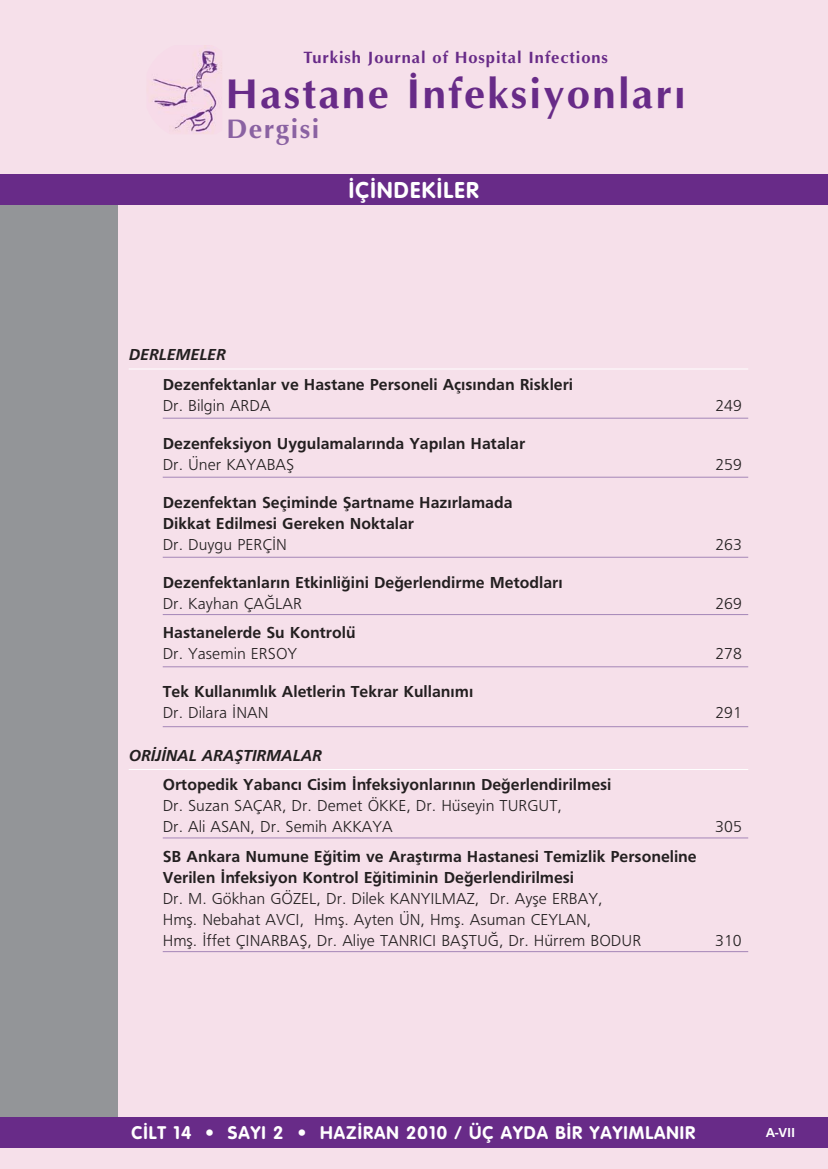
<style>
.page{position:relative;width:828px;height:1169px;background:#fff}
.page>*{position:absolute;margin:0;border:0;box-sizing:border-box;transform-origin:0 0}
.t1{font:700 42px "Optima";letter-spacing:.055em;color:#682b88}
.t2{font:700 27px "Optima";letter-spacing:.055em;color:#8a62a2}
.t3{font:700 22.5px "VAG Rounded";letter-spacing:.055em;color:#fff}
.t4{font:700 18px "VAG Rounded";letter-spacing:.055em;color:#fff}
.t5{font:700 16.5px/21px "Frutiger";color:#231f20}
.t6{font:300 16.5px/21px "Frutiger";color:#231f20}
.t7{font:700 16.5px "Optima";letter-spacing:.055em;color:#682b88}
.t8{font:italic 700 16.5px "Frutiger";color:#231f20}
.t9{font:700 13.5px "Frutiger";color:#fff}
</style>
<div class="page">
<div style="left:0;top:0;width:828px;height:1168px;background:#f6e0ea"></div>
<hr style="left:129px;top:368px;width:619px;height:1px;background:#fff">
<hr style="left:163px;top:418px;width:585px;height:1px;background:#a486b7">
<hr style="left:163px;top:477px;width:585px;height:1px;background:#a486b7">
<hr style="left:163px;top:557px;width:585px;height:1px;background:#a486b7">
<hr style="left:163px;top:614px;width:585px;height:1px;background:#a486b7">
<hr style="left:163px;top:666px;width:585px;height:1px;background:#a486b7">
<hr style="left:163px;top:726px;width:585px;height:1px;background:#a486b7">
<hr style="left:129px;top:769px;width:619px;height:1px;background:#fff">
<hr style="left:163px;top:837px;width:585px;height:1px;background:#a486b7">
<hr style="left:163px;top:951px;width:585px;height:1px;background:#a486b7">
<div style="left:0;top:199px;width:117px;height:922px;background:#939598"></div>
<div style="left:0;top:174px;width:828px;height:31px;background:#682b88"></div>
<div style="left:0;top:1117px;width:828px;height:30px;background:#682b88"></div>
<img style="left:151px;top:45px;width:71px;height:89px">
<p class="t7" style="left:304px;top:51px;width:306px">Turkish Journal of Hospital Infections</p>
<h1 class="t1" style="left:226px;top:76px;width:462px">Hastane İnfeksiyonları</h1>
<h2 class="t2" style="left:226px;top:117px;width:95px">Dergisi</h2>
<h3 class="t3" style="left:349px;top:181px;width:131px">‹Ç‹NDEK‹LER</h3>
<p class="t8" style="left:129px;top:348px;width:99px">DERLEMELER</p>
<p class="t5" style="left:163px;top:375px;width:412px">Dezenfektanlar ve Hastane Personeli Aç›s›ndan Riskleri</p>
<p class="t6" style="left:163px;top:396px;width:109px">Dr. Bilgin ARDA</p>
<p class="t6" style="left:715px;top:396px;width:28px">249</p>
<p class="t5" style="left:163px;top:434px;width:364px">Dezenfeksiyon Uygulamalar›nda Yap›lan Hatalar</p>
<p class="t6" style="left:163px;top:455px;width:133px">Dr. Üner KAYABAfi</p>
<p class="t6" style="left:715px;top:455px;width:28px">259</p>
<p class="t5" style="left:163px;top:493px;width:351px">Dezenfektan Seçiminde fiartname Haz›rlamada<br>Dikkat Edilmesi Gereken Noktalar</p>
<p class="t6" style="left:163px;top:535px;width:126px">Dr. Duygu PERÇ‹N</p>
<p class="t6" style="left:715px;top:535px;width:28px">263</p>
<p class="t5" style="left:163px;top:573px;width:401px">Dezenfektanlar›n Etkinli¤ini De¤erlendirme Metodlar›</p>
<p class="t6" style="left:163px;top:594px;width:141px">Dr. Kayhan ÇA⁄LAR</p>
<p class="t6" style="left:715px;top:594px;width:28px">269</p>
<p class="t5" style="left:163px;top:623px;width:194px">Hastanelerde Su Kontrolü</p>
<p class="t6" style="left:163px;top:644px;width:136px">Dr. Yasemin ERSOY</p>
<p class="t6" style="left:715px;top:644px;width:28px">278</p>
<p class="t5" style="left:163px;top:682px;width:312px">Tek Kullan›ml›k Aletlerin Tekrar Kullan›m›</p>
<p class="t6" style="left:163px;top:703px;width:107px">Dr. Dilara ‹NAN</p>
<p class="t6" style="left:715px;top:703px;width:28px">291</p>
<p class="t8" style="left:129px;top:748px;width:195px">OR‹J‹NAL ARAfiTIRMALAR</p>
<p class="t5" style="left:163px;top:775px;width:450px">Ortopedik Yabanc› Cisim ‹nfeksiyonlar›n›n De¤erlendirilmesi</p>
<p class="t6" style="left:163px;top:796px;width:401px">Dr. Suzan SAÇAR, Dr. Demet ÖKKE, Dr. Hüseyin TURGUT,<br>Dr. Ali ASAN, Dr. Semih AKKAYA</p>
<p class="t6" style="left:715px;top:817px;width:28px">305</p>
<p class="t5" style="left:163px;top:847px;width:536px">SB Ankara Numune E¤itim ve Araflt›rma Hastanesi Temizlik Personeline<br>Verilen ‹nfeksiyon Kontrol E¤itiminin De¤erlendirilmesi</p>
<p class="t6" style="left:163px;top:889px;width:480px">Dr. M. Gökhan GÖZEL, Dr. Dilek KANYILMAZ, Dr. Ayfle ERBAY,<br>Hmfl. Nebahat AVCI, Hmfl. Ayten ÜN, Hmfl. Asuman CEYLAN,<br>Hmfl. ‹ffet ÇINARBAfi, Dr. Aliye TANRICI BAfiTU⁄, Dr. Hürrem BODUR</p>
<p class="t6" style="left:715px;top:931px;width:28px">310</p>
<p class="t4" style="left:131px;top:1125px;width:565px">C‹LT 14 • SAYI 2 • HAZ‹RAN 2010 / ÜÇ AYDA B‹R YAYIMLANIR</p>
<p class="t9" style="left:766px;top:1127px;width:31px">A-VII</p>
</div>
